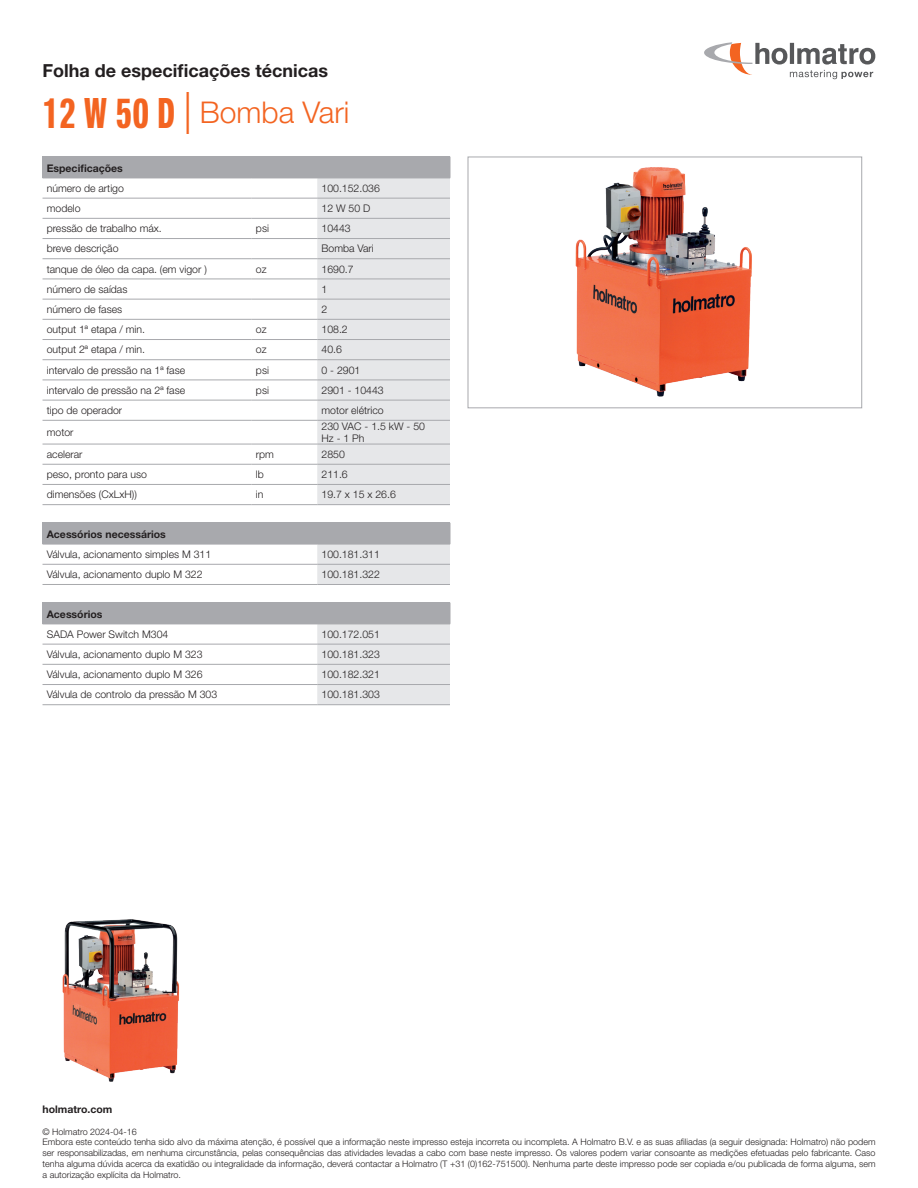
<style>
.page{position:relative;width:918px;height:1188px;background:#fff}
.page>*{position:absolute;margin:0;border:0;box-sizing:border-box;transform-origin:0 0}
.t1{font:300 30px "Helvetica Neue LT Std";color:#f36421}
.t2{font:700 18px "Helvetica Neue LT Std";color:#231f20}
.t3{font:300 10.5px/12px "Helvetica Neue LT Std";color:#231f20}
.t4{font:700 10.5px "Helvetica Neue LT Std";color:#231f20}
.t5{font:300 9px/10.8px "Helvetica Neue LT Std";color:#231f20}
.s1{font-family:"Neue Helvetica Pro 79 Cm";font-weight:700;font-size:42px}
.s2{font-size:42px}
</style>
<div class="page">
<svg style="left:704px;top:42px;width:171px;height:37px"></svg>
<div style="left:43px;top:157px;width:407px;height:21px;background:#a8a9ad"></div>
<svg style="left:317px;top:157px;width:134px;height:347px;background:#e1e2e4"></svg>
<hr style="left:43px;top:178px;width:209px;height:1px;background:#a8a9ad">
<hr style="left:252px;top:178px;width:65px;height:1px;background:#a8a9ad">
<hr style="left:317px;top:178px;width:133px;height:1px;background:#a8a9ad">
<hr style="left:43px;top:198px;width:209px;height:1px;background:#a8a9ad">
<hr style="left:252px;top:198px;width:65px;height:1px;background:#a8a9ad">
<hr style="left:317px;top:198px;width:133px;height:1px;background:#a8a9ad">
<hr style="left:43px;top:218px;width:209px;height:1px;background:#a8a9ad">
<hr style="left:252px;top:218px;width:65px;height:1px;background:#a8a9ad">
<hr style="left:317px;top:218px;width:133px;height:1px;background:#a8a9ad">
<hr style="left:43px;top:238px;width:209px;height:1px;background:#a8a9ad">
<hr style="left:252px;top:238px;width:65px;height:1px;background:#a8a9ad">
<hr style="left:317px;top:238px;width:133px;height:1px;background:#a8a9ad">
<hr style="left:43px;top:258px;width:209px;height:1px;background:#a8a9ad">
<hr style="left:252px;top:258px;width:65px;height:1px;background:#a8a9ad">
<hr style="left:317px;top:258px;width:133px;height:1px;background:#a8a9ad">
<hr style="left:43px;top:279px;width:209px;height:1px;background:#a8a9ad">
<hr style="left:252px;top:279px;width:65px;height:1px;background:#a8a9ad">
<hr style="left:317px;top:279px;width:133px;height:1px;background:#a8a9ad">
<hr style="left:43px;top:299px;width:209px;height:1px;background:#a8a9ad">
<hr style="left:252px;top:299px;width:65px;height:1px;background:#a8a9ad">
<hr style="left:317px;top:299px;width:133px;height:1px;background:#a8a9ad">
<hr style="left:43px;top:319px;width:209px;height:1px;background:#a8a9ad">
<hr style="left:252px;top:319px;width:65px;height:1px;background:#a8a9ad">
<hr style="left:317px;top:319px;width:133px;height:1px;background:#a8a9ad">
<hr style="left:43px;top:339px;width:209px;height:1px;background:#a8a9ad">
<hr style="left:252px;top:339px;width:65px;height:1px;background:#a8a9ad">
<hr style="left:317px;top:339px;width:133px;height:1px;background:#a8a9ad">
<hr style="left:43px;top:359px;width:209px;height:1px;background:#a8a9ad">
<hr style="left:252px;top:359px;width:65px;height:1px;background:#a8a9ad">
<hr style="left:317px;top:359px;width:133px;height:1px;background:#a8a9ad">
<hr style="left:43px;top:380px;width:209px;height:1px;background:#a8a9ad">
<hr style="left:252px;top:380px;width:65px;height:1px;background:#a8a9ad">
<hr style="left:317px;top:380px;width:133px;height:1px;background:#a8a9ad">
<hr style="left:43px;top:400px;width:209px;height:1px;background:#a8a9ad">
<hr style="left:252px;top:400px;width:65px;height:1px;background:#a8a9ad">
<hr style="left:317px;top:400px;width:133px;height:1px;background:#a8a9ad">
<hr style="left:43px;top:420px;width:209px;height:1px;background:#a8a9ad">
<hr style="left:252px;top:420px;width:65px;height:1px;background:#a8a9ad">
<hr style="left:317px;top:420px;width:133px;height:1px;background:#a8a9ad">
<hr style="left:43px;top:444px;width:209px;height:1px;background:#a8a9ad">
<hr style="left:252px;top:444px;width:65px;height:1px;background:#a8a9ad">
<hr style="left:317px;top:444px;width:133px;height:1px;background:#a8a9ad">
<hr style="left:43px;top:464px;width:209px;height:1px;background:#a8a9ad">
<hr style="left:252px;top:464px;width:65px;height:1px;background:#a8a9ad">
<hr style="left:317px;top:464px;width:133px;height:1px;background:#a8a9ad">
<hr style="left:43px;top:504px;width:209px;height:1px;background:#a8a9ad">
<hr style="left:43px;top:484px;width:209px;height:1px;background:#a8a9ad">
<hr style="left:252px;top:504px;width:65px;height:1px;background:#a8a9ad">
<hr style="left:252px;top:484px;width:65px;height:1px;background:#a8a9ad">
<hr style="left:317px;top:504px;width:133px;height:1px;background:#a8a9ad">
<hr style="left:317px;top:484px;width:133px;height:1px;background:#a8a9ad">
<div style="left:43px;top:523px;width:407px;height:21px;background:#a8a9ad"></div>
<svg style="left:317px;top:523px;width:134px;height:61px"></svg>
<hr style="left:43px;top:544px;width:274px;height:1px;background:#a8a9ad">
<hr style="left:317px;top:544px;width:133px;height:1px;background:#a8a9ad">
<hr style="left:43px;top:584px;width:274px;height:1px;background:#a8a9ad">
<hr style="left:43px;top:564px;width:274px;height:1px;background:#a8a9ad">
<hr style="left:317px;top:584px;width:133px;height:1px;background:#a8a9ad">
<hr style="left:317px;top:564px;width:133px;height:1px;background:#a8a9ad">
<div style="left:43px;top:603px;width:407px;height:21px;background:#a8a9ad"></div>
<svg style="left:317px;top:603px;width:134px;height:101px"></svg>
<hr style="left:43px;top:624px;width:274px;height:1px;background:#a8a9ad">
<hr style="left:317px;top:624px;width:133px;height:1px;background:#a8a9ad">
<hr style="left:43px;top:644px;width:274px;height:1px;background:#a8a9ad">
<hr style="left:317px;top:644px;width:133px;height:1px;background:#a8a9ad">
<hr style="left:43px;top:664px;width:274px;height:1px;background:#a8a9ad">
<hr style="left:317px;top:664px;width:133px;height:1px;background:#a8a9ad">
<hr style="left:43px;top:704px;width:274px;height:1px;background:#a8a9ad">
<hr style="left:43px;top:684px;width:274px;height:1px;background:#a8a9ad">
<hr style="left:317px;top:704px;width:133px;height:1px;background:#a8a9ad">
<hr style="left:317px;top:684px;width:133px;height:1px;background:#a8a9ad">
<img style="left:62px;top:919px;width:118px;height:163px">
<img style="left:575px;top:167px;width:177px;height:230px">
<div style="left:468px;top:157px;width:394px;height:251px;border:1px solid #a8a9ad"></div>
<h2 class="t2" style="left:43px;top:59px;width:287px">Folha de especificações técnicas</h2>
<h1 class="t1" style="left:43px;top:94px;width:308px"><span class="s1">12 W 50 D</span> <span class="s2">|</span> Bomba Vari</h1>
<p class="t4" style="left:47px;top:161px;width:78px">Especificações</p>
<p class="t3" style="left:47px;top:182px;width:79px">número de artigo</p>
<p class="t3" style="left:322px;top:182px;width:60px">100.152.036</p>
<p class="t3" style="left:47px;top:202px;width:35px">modelo</p>
<p class="t3" style="left:322px;top:202px;width:50px">12 W 50 D</p>
<p class="t3" style="left:47px;top:222px;width:117px">pressão de trabalho máx.</p>
<p class="t3" style="left:256px;top:222px;width:15px">psi</p>
<p class="t3" style="left:322px;top:222px;width:31px">10443</p>
<p class="t3" style="left:47px;top:242px;width:73px">breve descrição</p>
<p class="t3" style="left:322px;top:242px;width:54px">Bomba Vari</p>
<p class="t3" style="left:47px;top:263px;width:162px">tanque de óleo da capa. (em vigor )</p>
<p class="t3" style="left:256px;top:263px;width:12px">oz</p>
<p class="t3" style="left:322px;top:263px;width:34px">1690.7</p>
<p class="t3" style="left:47px;top:283px;width:82px">número de saídas</p>
<p class="t3" style="left:322px;top:283px;width:7px">1</p>
<p class="t3" style="left:47px;top:303px;width:77px">número de fases</p>
<p class="t3" style="left:322px;top:303px;width:7px">2</p>
<p class="t3" style="left:47px;top:323px;width:100px">output 1ª etapa / min.</p>
<p class="t3" style="left:256px;top:323px;width:12px">oz</p>
<p class="t3" style="left:322px;top:323px;width:28px">108.2</p>
<p class="t3" style="left:47px;top:343px;width:100px">output 2ª etapa / min.</p>
<p class="t3" style="left:256px;top:343px;width:12px">oz</p>
<p class="t3" style="left:322px;top:343px;width:22px">40.6</p>
<p class="t3" style="left:47px;top:364px;width:140px">intervalo de pressão na 1ª fase</p>
<p class="t3" style="left:256px;top:364px;width:15px">psi</p>
<p class="t3" style="left:322px;top:364px;width:40px">0 - 2901</p>
<p class="t3" style="left:47px;top:384px;width:140px">intervalo de pressão na 2ª fase</p>
<p class="t3" style="left:256px;top:384px;width:15px">psi</p>
<p class="t3" style="left:322px;top:384px;width:64px">2901 - 10443</p>
<p class="t3" style="left:47px;top:404px;width:77px">tipo de operador</p>
<p class="t3" style="left:322px;top:404px;width:64px">motor elétrico</p>
<p class="t3" style="left:47px;top:426px;width:28px">motor</p>
<p class="t3" style="left:322px;top:420px;width:105px">230 VAC - 1.5 kW - 50<br>Hz - 1 Ph</p>
<p class="t3" style="left:47px;top:448px;width:37px">acelerar</p>
<p class="t3" style="left:256px;top:448px;width:20px">rpm</p>
<p class="t3" style="left:322px;top:448px;width:25px">2850</p>
<p class="t3" style="left:47px;top:468px;width:102px">peso, pronto para uso</p>
<p class="t3" style="left:256px;top:468px;width:9px">lb</p>
<p class="t3" style="left:322px;top:468px;width:28px">211.6</p>
<p class="t3" style="left:47px;top:488px;width:92px">dimensões (CxLxH))</p>
<p class="t3" style="left:256px;top:488px;width:9px">in</p>
<p class="t3" style="left:322px;top:488px;width:76px">19.7 x 15 x 26.6</p>
<p class="t4" style="left:47px;top:527px;width:121px">Acessórios necessários</p>
<p class="t3" style="left:47px;top:548px;width:166px">Válvula, acionamento simples M 311</p>
<p class="t3" style="left:322px;top:548px;width:60px">100.181.311</p>
<p class="t3" style="left:47px;top:568px;width:157px">Válvula, acionamento duplo M 322</p>
<p class="t3" style="left:322px;top:568px;width:60px">100.181.322</p>
<p class="t4" style="left:47px;top:607px;width:57px">Acessórios</p>
<p class="t3" style="left:47px;top:628px;width:123px">SADA Power Switch M304</p>
<p class="t3" style="left:322px;top:628px;width:60px">100.172.051</p>
<p class="t3" style="left:47px;top:648px;width:157px">Válvula, acionamento duplo M 323</p>
<p class="t3" style="left:322px;top:648px;width:60px">100.181.323</p>
<p class="t3" style="left:47px;top:668px;width:157px">Válvula, acionamento duplo M 326</p>
<p class="t3" style="left:322px;top:668px;width:60px">100.182.321</p>
<p class="t3" style="left:47px;top:688px;width:172px">Válvula de controlo da pressão M 303</p>
<p class="t3" style="left:322px;top:688px;width:60px">100.181.303</p>
<p class="t4" style="left:43px;top:1103px;width:71px">holmatro.com</p>
<p class="t5" style="left:43px;top:1126px;width:835px">© Holmatro 2024-04-16<br>Embora este conteúdo tenha sido alvo da máxima atenção, é possível que a informação neste impresso esteja incorreta ou incompleta. A Holmatro B.V. e as suas afiliadas (a seguir designada: Holmatro) não podem ser responsabilizadas, em nenhuma circunstância, pelas consequências das atividades levadas a cabo com base neste impresso. Os valores podem variar consoante as medições efetuadas pelo fabricante. Caso tenha alguma dúvida acerca da exatidão ou integralidade da informação, deverá contactar a Holmatro (T +31 (0)162-751500). Nenhuma parte deste impresso pode ser copiada e/ou publicada de forma alguma, sem a autorização explícita da Holmatro.</p>
</div>
